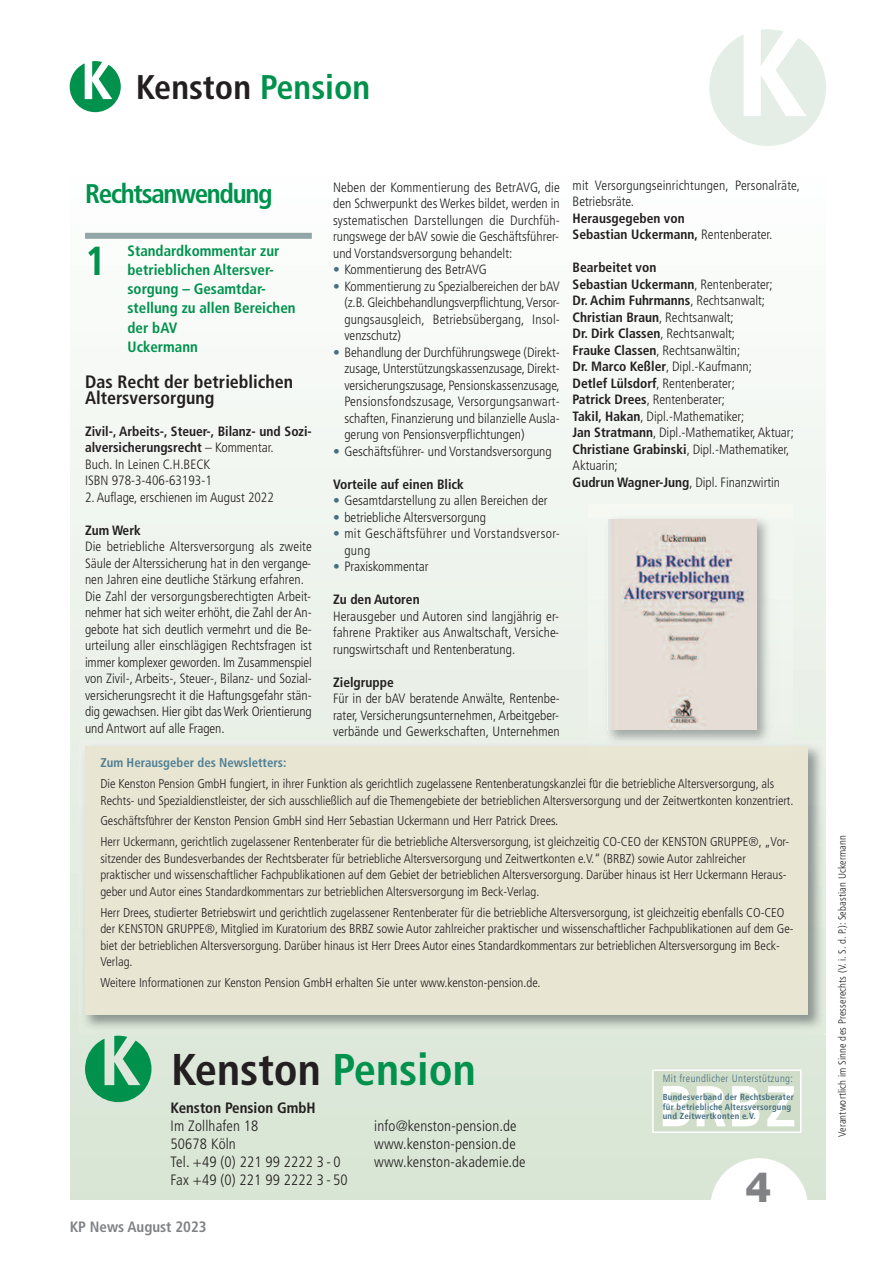
<style>
.page{position:relative;width:893px;height:1263px;background:#fff}
.page>*{position:absolute;margin:0;border:0;box-sizing:border-box;transform-origin:0 0}
.t1{font:700 condensed 44.55px "Frutiger";color:#231f20}
.t2{font:800 42px "Helvetica Neue";color:#808285}
.t3{font:700 condensed 40.5px "Frutiger";color:#00914d}
.t4{font:700 condensed 34.2px "Frutiger";color:#231f20}
.t5{font:700 condensed 27px "Frutiger";letter-spacing:-.05em;color:#00914d}
.t6{font:700 condensed 18px/16.5px "Frutiger";color:#231f20}
.t7{font:300 condensed 15px/18px "Frutiger";letter-spacing:.01em;color:#231f20}
.t8{font:700 condensed 15px/19.2px "Frutiger";color:#00914d}
.t9{font:700 condensed 15px "Frutiger";color:#231f20}
.t10{font:700 condensed 15px "Frutiger";color:#808285}
.t11{font:300 condensed 13.5px/16.5px "Frutiger";color:#231f20;text-align:justify}
.t12{font:700 condensed 13.5px/16.5px "Frutiger";color:#231f20}
.t13{font:300 condensed 13.5px/16.5px "Frutiger";letter-spacing:.025em;color:#231f20}
.t14{font:300 condensed 12.75px/16.5px "Frutiger";color:#231f20}
.t15{font:300 condensed 10.5px "Frutiger";letter-spacing:.015em;color:#231f20}
.t16{font:300 condensed 10.5px "Frutiger";letter-spacing:.035em;color:#456f82}
.t17{font:700 condensed 8.7px/9.6px "Frutiger";letter-spacing:.025em;color:#456f82}
.s1{color:#00914d}
.s2{font-weight:300}
.s3{color:#456f82}
.s4{font-weight:700}
.s5{font-weight:700;color:#518093}
.s6{font-family:"Baskerville";font-weight:600;font-stretch:normal}
</style>
<div class="page">
<div style="left:70px;top:168px;width:756px;height:1031px;background:linear-gradient(to bottom,#fdfefe,#d8e5d4)"></div>
<div style="left:710px;top:1158px;width:98px;height:98px;background:#fff;border-radius:50%"></div>
<svg style="left:709px;top:29px;width:117px;height:117px"></svg>
<svg style="left:70px;top:61px;width:51px;height:51px"></svg>
<div style="left:85px;top:233px;width:227px;height:6px;background:#91a6a7"></div>
<div style="left:654px;top:1071px;width:146px;height:60px;background:#d0ddc8"></div>
<div style="left:652px;top:1069px;width:149px;height:64px;border:2px solid #fff"></div>
<svg style="left:767px;top:1086px;width:27px;height:40px"></svg>
<svg style="left:732px;top:1086px;width:27px;height:40px"></svg>
<svg style="left:697px;top:1086px;width:29px;height:40px"></svg>
<svg style="left:85px;top:1036px;width:66px;height:66px"></svg>
<img style="left:79px;top:740px;width:747px;height:294px">
<div style="left:85px;top:746px;width:723px;height:269px;background:#e9e5d3"></div>
<svg style="left:663px;top:1086px;width:27px;height:40px"></svg>
<img style="left:588px;top:505px;width:204px;height:241px">
<img style="left:608px;top:519px;width:149px;height:210px">
<h3 class="t4" style="left:136px;top:73px;width:236px">Kenston <span class="s1">Pension</span></h3>
<h3 class="t5" style="left:85px;top:183px;width:189px">Rechtsanwendung</h3>
<h3 class="t3" style="left:85px;top:245px;width:23px">1</h3>
<p class="t8" style="left:128px;top:242px;width:170px">Standardkommentar zur betrieblichen Altersver&shy;sorgung – Gesamtdar&shy;stellung zu allen Bereichen der bAV<br>Uckermann</p>
<h3 class="t6" style="left:85px;top:374px;width:210px">Das Recht der betrieblichen<br>Altersversorgung</h3>
<p class="t12" style="left:85px;top:424px;width:228px">Zivil-, Arbeits-, Steuer-, Bilanz- und Sozi&shy;alversicherungsrecht <span class="s2">– Kommentar.<br>Buch. In Leinen C.H.BECK<br>ISBN 978-3-406-63193-1</span></p>
<p class="t11" style="left:85px;top:490px;width:190px">2. Auflage, erschienen im August 2022</p>
<p class="t12" style="left:85px;top:523px;width:57px">Zum Werk</p>
<p class="t11" style="left:85px;top:539px;width:228px;text-align:left">Die betriebliche Altersversorgung als zweite Säule der Alterssicherung hat in den vergange&shy;nen Jahren eine deutliche Stärkung erfahren.<br>Die Zahl der versorgungsberechtigten Arbeit&shy;nehmer hat sich weiter erhöht, die Zahl der An&shy;gebote hat sich deutlich vermehrt und die Be&shy;urteilung aller einschlägigen Rechtsfragen ist immer komplexer geworden. Im Zusammenspiel von Zivil-, Arbeits-, Steuer-, Bilanz- und Sozial&shy;versicherungsrecht it die Haftungsgefahr stän&shy;dig gewachsen. Hier gibt dasWerk Orientierung und Antwort auf alle Fragen.</p>
<p class="t11" style="left:333px;top:180px;width:228px">Neben der Kommentierung des BetrAVG, die den Schwerpunkt des Werkes bildet, werden in systematischen Darstellungen die Durchfüh&shy;rungswege der bAV sowie die Geschäftsführer&shy;und Vorstandsversorgung behandelt:</p>
<p class="t11" style="left:333px;top:262px;width:155px"><span class="s3">•</span> Kommentierung des BetrAVG</p>
<p class="t11" style="left:344px;top:279px;width:217px;text-indent:-11px"><span class="s3">•</span> Kommentierung zu Spezialbereichen der bAV (z.B. Gleichbehandlungsverpflichtung,Versor&shy;gungsausgleich, Betriebsübergang, Insol&shy;venzschutz)</p>
<p class="t11" style="left:344px;top:345px;width:217px;text-indent:-11px"><span class="s3">•</span> Behandlung der Durchführungswege (Direkt&shy;zusage, Unterstützungskassenzusage, Direkt&shy;versicherungszusage, Pensionskassenzusage, Pensionsfondszusage, Versorgungsanwart&shy;schaften, Finanzierung und bilanzielle Ausla&shy;gerung von Pensionsverpflichtungen)</p>
<p class="t11" style="left:333px;top:444px;width:220px"><span class="s3">•</span> Geschäftsführer- und Vorstandsversorgung</p>
<p class="t12" style="left:333px;top:477px;width:132px">Vorteile auf einen Blick</p>
<p class="t11" style="left:333px;top:493px;width:216px"><span class="s3">•</span> Gesamtdarstellung zu allen Bereichen der</p>
<p class="t11" style="left:333px;top:510px;width:155px"><span class="s3">•</span> betriebliche Altersversorgung</p>
<p class="t13" style="left:344px;top:526px;width:217px;text-indent:-11px"><span class="s3">•</span> mit Geschäftsführer und Vorstandsversor&shy;gung</p>
<p class="t11" style="left:333px;top:559px;width:97px"><span class="s3">•</span> Praxiskommentar</p>
<p class="t12" style="left:333px;top:592px;width:88px">Zu den Autoren</p>
<p class="t11" style="left:333px;top:609px;width:228px">Herausgeber und Autoren sind langjährig er&shy;fahrene Praktiker aus Anwaltschaft, Versiche&shy;rungswirtschaft und Rentenberatung.</p>
<p class="t12" style="left:333px;top:675px;width:62px">Zielgruppe</p>
<p class="t11" style="left:333px;top:691px;width:228px">Für in der bAV beratende Anwälte, Rentenbe&shy;rater, Versicherungsunternehmen, Arbeitgeber&shy;verbände und Gewerkschaften, Unternehmen</p>
<p class="t11" style="left:573px;top:178px;width:229px">mit Versorgungseinrichtungen, Personalräte,<br>Betriebsräte.</p>
<p class="t12" style="left:573px;top:211px;width:201px">Herausgegeben von<br>Sebastian Uckermann, <span class="s2">Rentenberater.</span></p>
<p class="t11" style="left:573px;top:260px;width:223px;text-align:left"><span class="s4">Bearbeitet von<br>Sebastian Uckermann</span>, Rentenberater;<br><span class="s4">Dr. Achim Fuhrmanns</span>, Rechtsanwalt; <span class="s4">Christian Braun</span>, Rechtsanwalt;<br><span class="s4">Dr. Dirk Classen</span>, Rechtsanwalt;<br><span class="s4">Frauke Classen</span>, Rechtsanwältin;<br><span class="s4">Dr. Marco Keßler</span>, Dipl.-Kaufmann;<br><span class="s4">Detlef Lülsdorf</span>, Rentenberater;<br><span class="s4">Patrick Drees</span>, Rentenberater;<br><span class="s4">Takil, Hakan</span>, Dipl.-Mathematiker;<br><span class="s4">Jan Stratmann</span>, Dipl.-Mathematiker, Aktuar; <span class="s4">Christiane Grabinski</span>, Dipl.-Mathematiker, Aktuarin;<br><span class="s4">Gudrun Wagner-Jung</span>, Dipl. Finanzwirtin</p>
<p class="t14" style="left:100px;top:754px;width:675px;line-height:20.7px"><span class="s5">Zum Herausgeber des Newsletters:<br></span>Die Kenston Pension GmbH fungiert, in ihrer Funktion als gerichtlich zugelassene Rentenberatungskanzlei fu<span class="s6">̈</span>r die betriebliche Altersversorgung, als</p>
<p class="t14" style="left:100px;top:791px;width:695px;line-height:20.7px">Rechts- und Spezialdienstleister, der sich ausschließlich auf die Themengebiete der betrieblichen Altersversorgung und der Zeitwertkonten konzentriert.<br>Geschäftsfu<span class="s6">̈</span>hrer der Kenston Pension GmbH sind Herr Sebastian Uckermann und Herr Patrick Drees.<br>Herr Uckermann, gerichtlich zugelassener Rentenberater für die betriebliche Altersversorgung, ist gleichzeitig CO-CEO der KENSTON GRUPPE®, „Vor-</p>
<p class="t14" style="left:100px;top:851px;width:688px">sitzender des Bundesverbandes der Rechtsberater für betriebliche Altersversorgung und Zeitwertkonten e.V.“ (BRBZ) sowie Autor zahlreicher praktischer und wissenschaftlicher Fachpublikationen auf dem Gebiet der betrieblichen Altersversorgung. Darüber hinaus ist Herr Uckermann Heraus&shy;geber und Autor eines Standardkommentars zur betrieblichen Altersversorgung im Beck-Verlag.</p>
<p class="t14" style="left:100px;top:905px;width:695px">Herr Drees, studierter Betriebswirt und gerichtlich zugelassener Rentenberater für die betriebliche Altersversorgung, ist gleichzeitig ebenfalls CO-CEO der KENSTON GRUPPE®, Mitglied im Kuratorium des BRBZ sowie Autor zahlreicher praktischer und wissenschaftlicher Fachpublikationen auf dem Ge&shy;biet der betrieblichen Altersversorgung. Darüber hinaus ist Herr Drees Autor eines Standardkommentars zur betrieblichen Altersversorgung im Beck-Verlag.</p>
<p class="t14" style="left:100px;top:975px;width:442px">Weitere Informationen zur Kenston Pension GmbH erhalten Sie unter www.kenston-pension.de.</p>
<h1 class="t1" style="left:171px;top:1051px;width:306px">Kenston <span class="s1">Pension</span></h1>
<p class="t9" style="left:171px;top:1102px;width:147px">Kenston Pension GmbH</p>
<p class="t7" style="left:171px;top:1118px;width:179px">Im Zollhafen 18<br>50678 Köln<br>Tel. +49 (0) 221 99 2222 3 - 0<br>Fax +49 (0) 221 99 2222 3 - 50</p>
<p class="t7" style="left:374px;top:1118px;width:153px">info@kenston-pension.de www.kenston-pension.de www.kenston-akademie.de</p>
<p class="t10" style="left:70px;top:1221px;width:138px">KP News August 2023</p>
<p class="t16" style="left:663px;top:1074px;width:132px">Mit freundlicher Unterstützung:</p>
<p class="t17" style="left:663px;top:1093px;width:133px">Bundesverband der Rechtsberater für betriebliche Altersversorgung und Zeitwertkonten e.V.</p>
<h2 class="t2" style="left:745px;top:1171px;width:28px">4</h2>
<p class="t15" style="left:838px;top:1137px;width:303px;rotate:-90deg">Verantwortlich im Sinne des Presserechts (V. i. S. d. P.): Sebastian Uckermann</p>
</div>
